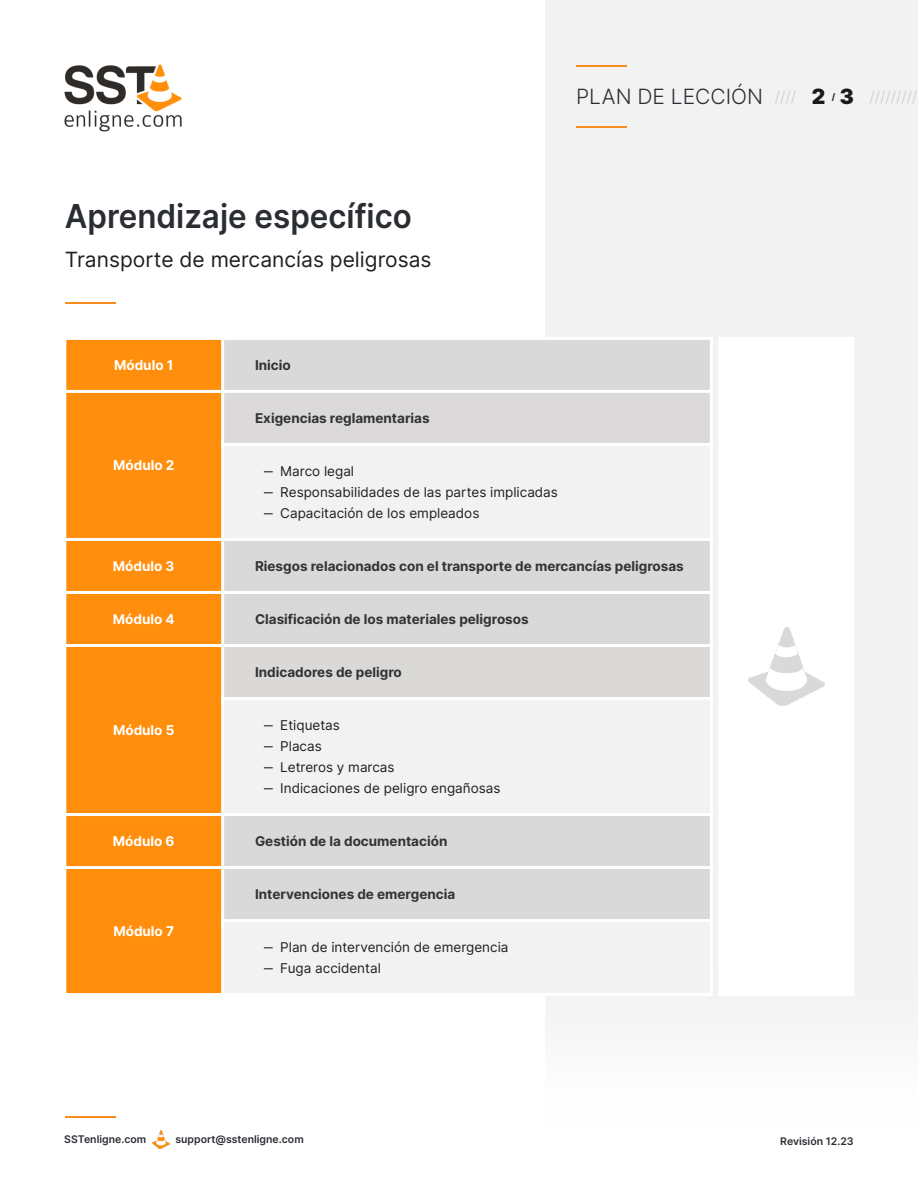
<style>
.page{position:relative;width:918px;height:1188px;background:#fff}
.page>*{position:absolute;margin:0;border:0;box-sizing:border-box;transform-origin:0 0}
.t1{font:600 33px "Inter";color:#2a2d32;scale:.95 1}
.t2{font:21px "Inter";color:#231f20}
.t3{font:300 21px "Inter";color:#2a2d32}
.t4{font:300 15px "Inter";color:#ccc}
.t5{font:700 13.5px "Inter";color:#333}
.t6{font:13.5px/21px "Inter";color:#231f20}
.t7{font:700 13.5px "Inter";color:#fff}
.t8{font:600 10.5px "Inter";color:#2a2d32}
.t9{font:700 9px "Inter";color:#1a1a1a}
.s1{font-size:15px;color:#ccc}
.s2{font-weight:900;color:#1a1a1a}
.s3{font-weight:900;font-size:21px;color:#1a1a1a}
</style>
<div class="page">
<div style="left:545px;top:0;width:373px;height:1016px;background:#f2f2f2"></div>
<hr style="left:576px;top:65px;width:50px;height:1px;background:#f78d1e">
<hr style="left:576px;top:126px;width:50px;height:1px;background:#f78d1e">
<img style="left:64px;top:64px;width:118px;height:68px">
<hr style="left:65px;top:1116px;width:50px;height:1px;background:#f78d1e">
<img style="left:152px;top:1131px;width:18px;height:17px">
<div style="left:718px;top:337px;width:136px;height:659px;background:#fff"></div>
<hr style="left:65px;top:302px;width:50px;height:2px;background:#f78d1e">
<div style="left:65px;top:338px;width:158px;height:657px;background:#ff8e0c"></div>
<div style="left:224px;top:340px;width:486px;height:50px;background:#d9d9d9"></div>
<div style="left:223px;top:391px;width:488px;height:53px;background:#dbd9d9"></div>
<svg style="left:224px;top:446px;width:486px;height:547px;fill:#f2f2f2"></svg>
<div style="left:223px;top:645px;width:488px;height:54px;background:#dbd9d8"></div>
<div style="left:223px;top:699px;width:488px;height:116px;background:#f2f2f2"></div>
<div style="left:223px;top:815px;width:488px;height:106px;background:#d9d9d9"></div>
<hr style="left:63px;top:338px;width:3px;height:657px;background:#fff">
<hr style="left:221px;top:338px;width:3px;height:657px;background:#fff">
<hr style="left:710px;top:338px;width:3px;height:657px;background:#fff">
<hr style="left:65px;top:337px;width:646px;height:3px;background:#fff">
<hr style="left:65px;top:390px;width:646px;height:3px;background:#fff">
<hr style="left:223px;top:443px;width:488px;height:3px;background:#fff">
<hr style="left:65px;top:538px;width:646px;height:3px;background:#fff">
<hr style="left:65px;top:591px;width:646px;height:3px;background:#fff">
<hr style="left:65px;top:644px;width:646px;height:3px;background:#fff">
<hr style="left:223px;top:697px;width:488px;height:3px;background:#fff">
<hr style="left:65px;top:813px;width:646px;height:3px;background:#fff">
<hr style="left:65px;top:866px;width:646px;height:3px;background:#fff">
<hr style="left:223px;top:919px;width:488px;height:3px;background:#fff">
<hr style="left:65px;top:993px;width:646px;height:3px;background:#fff">
<img style="left:749px;top:628px;width:75px;height:77px">
<h2 class="t3" style="left:576px;top:84px;width:251px">PLAN DE LECCIÓN <span class="s1">////</span> <span class="s2">2</span></h2>
<p class="t9" style="left:832px;top:91px;width:5px">/</p>
<p class="t4" style="left:840px;top:88px;width:79px"><span class="s3">3</span> /////////</p>
<h1 class="t1" style="left:65px;top:196px;width:367px">Aprendizaje específico</h1>
<h2 class="t2" style="left:65px;top:247px;width:368px">Transporte de mercancías peligrosas</h2>
<p class="t7" style="left:114px;top:357px;width:61px">Módulo 1</p>
<p class="t5" style="left:255px;top:357px;width:37px">Inicio</p>
<p class="t7" style="left:113px;top:457px;width:63px">Módulo 2</p>
<p class="t5" style="left:255px;top:410px;width:176px">Exigencias reglamentarias</p>
<p class="t6" style="left:264px;top:460px;width:295px">‒ Marco legal<br>‒ Responsabilidades de las partes implicadas ‒ Capacitación de los empleados</p>
<p class="t7" style="left:113px;top:558px;width:63px">Módulo 3</p>
<p class="t5" style="left:255px;top:558px;width:430px">Riesgos relacionados con el transporte de mercancías peligrosas</p>
<p class="t7" style="left:113px;top:611px;width:63px">Módulo 4</p>
<p class="t5" style="left:255px;top:611px;width:275px">Clasificación de los materiales peligrosos</p>
<p class="t7" style="left:113px;top:722px;width:63px">Módulo 5</p>
<p class="t5" style="left:255px;top:664px;width:148px">Indicadores de peligro</p>
<p class="t6" style="left:264px;top:715px;width:238px">‒ Etiquetas<br>‒ Placas<br>‒ Letreros y marcas<br>‒ Indicaciones de peligro engañosas</p>
<p class="t7" style="left:113px;top:833px;width:63px">Módulo 6</p>
<p class="t5" style="left:255px;top:833px;width:194px">Gestión de la documentación</p>
<p class="t7" style="left:113px;top:923px;width:62px">Módulo 7</p>
<p class="t5" style="left:255px;top:886px;width:202px">Intervenciones de emergencia</p>
<p class="t6" style="left:264px;top:937px;width:246px">‒ Plan de intervención de emergencia ‒ Fuga accidental</p>
<p class="t8" style="left:64px;top:1132px;width:83px">SSTenligne.com</p>
<p class="t8" style="left:175px;top:1132px;width:130px">support@sstenligne.com</p>
<p class="t8" style="left:780px;top:1135px;width:75px">Revisión 12.23</p>
</div>
